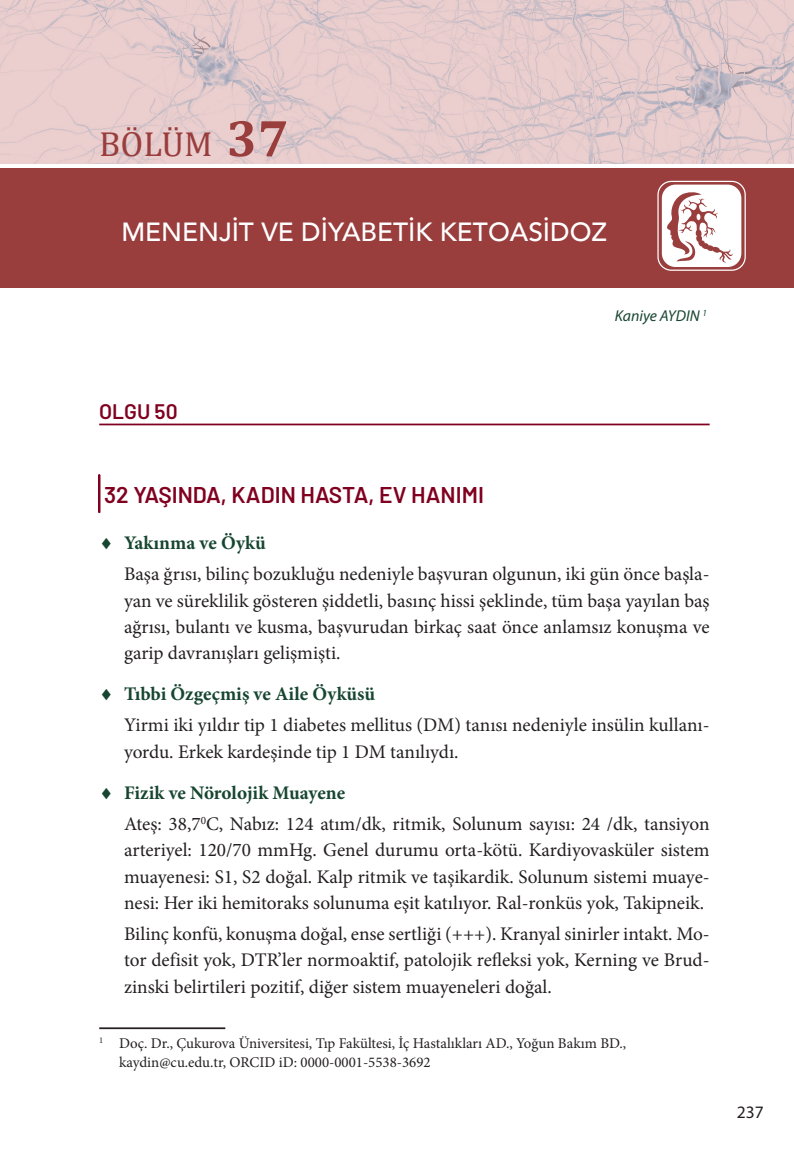
<style>
.page{position:relative;width:794px;height:1166px;background:#fff}
.page>*{position:absolute;margin:0;border:0;box-sizing:border-box;transform-origin:0 0}
.t1{font:35px "Cambria";color:#993d3d}
.t2{font:500 26.25px "Avenir";color:#fff}
.t3{font:600 22.75px "Barlow";color:#80011f}
.t4{font:600 21px "Barlow";color:#80011f}
.t5{font:19.25px/26.2px "Minion Pro";color:#231f20}
.t6{font:17.5px "Myriad Pro";color:#231f20}
.t7{font:italic 15.75px "Myriad Pro";color:#174630}
.t8{font:14.88px/19.2px "Minion Pro";color:#231f20}
.s1{font-weight:700;font-size:52.5px}
.s2{color:#174630}
.s3{font-weight:700;color:#174630}
</style>
<div class="page">
<div style="left:0;top:168px;width:794px;height:119px;background:#993d3d"></div>
<div style="left:657px;top:181px;width:89px;height:90px;border:1px solid #fff;border-radius:13px"></div>
<div style="left:662px;top:185px;width:79px;height:82px;background:#fff;border-radius:14px"></div>
<svg style="left:667px;top:192px;width:65px;height:71px"></svg>
<img style="left:0;top:0;width:794px;height:164px">
<hr style="left:99px;top:424px;width:610px;height:1px;background:#80011f">
<hr style="left:98px;top:475px;width:2px;height:37px;background:#80011f">
<hr style="left:99px;top:1027px;width:126px;height:2px;background:#231f20">
<h1 class="t1" style="left:99px;top:124px;width:191px">BÖLÜM <span class="s1">37</span></h1>
<h2 class="t2" style="left:121px;top:209px;width:487px">MENENJIT VE DIYABETIK KETOASIDOZ</h2>
<p class="t7" style="left:615px;top:306px;width:94px">Kaniye AYDIN <sup>1</sup></p>
<p class="t4" style="left:99px;top:396px;width:80px">OLGU 50</p>
<p class="t3" style="left:104px;top:478px;width:381px">32 YAŞINDA, KADIN HASTA, EV HANIMI</p>
<p class="t5" style="left:124px;top:527px;width:587px;line-height:31.2px;text-indent:-25px"><span class="s2">♦</span> <span class="s3">Yakınma ve Öykü<br></span>Başa ğrısı, bilinç bozukluğu nedeniyle başvuran olgunun, iki gün önce başla-</p>
<p class="t5" style="left:124px;top:587px;width:587px;text-align:justify">yan ve süreklilik gösteren şiddetli, basınç hissi şeklinde, tüm başa yayılan baş ağrısı, bulantı ve kusma, başvurudan birkaç saat önce anlamsız konuşma ve garip davranışları gelişmişti.</p>
<p class="t5" style="left:124px;top:678px;width:587px;line-height:31.2px;text-indent:-25px"><span class="s2">♦</span> <span class="s3">Tıbbi Özgeçmiş ve Aile Öyküsü<br></span>Yirmi iki yıldır tip 1 diabetes mellitus (DM) tanısı nedeniyle insülin kullanı-</p>
<p class="t5" style="left:99px;top:731px;width:361px;line-height:41.1px;text-indent:25px">yordu. Erkek kardeşinde tip 1 DM tanılıydı. <span class="s2">♦</span> <span class="s3">Fizik ve Nörolojik Muayene</span></p>
<p class="t5" style="left:124px;top:811px;width:587px;text-align:justify">Ateş: 38,7<sup>0</sup>C, Nabız: 124 atım/dk, ritmik, Solunum sayısı: 24 /dk, tansiyon arteriyel: 120/70 mmHg. Genel durumu orta-kötü. Kardiyovasküler sistem muayenesi: S1, S2 doğal. Kalp ritmik ve taşikardik. Solunum sistemi muaye&shy;nesi: Her iki hemitoraks solunuma eşit katılıyor. Ral-ronküs yok, Takipneik.</p>
<p class="t5" style="left:124px;top:921px;width:587px;text-align:justify">Bilinç konfü, konuşma doğal, ense sertliği (+++). Kranyal sinirler intakt. Mo&shy;tor defisit yok, DTR’ler normoaktif, patolojik refleksi yok, Kerning ve Brud&shy;zinski belirtileri pozitif, diğer sistem muayeneleri doğal.</p>
<p class="t8" style="left:119px;top:1033px;width:508px;text-indent:-20px"><sup>1</sup> Doç. Dr., Çukurova Üniversitesi, Tıp Fakültesi, İç Hastalıkları AD., Yoğun Bakım BD., kaydin@cu.edu.tr, ORCID iD: 0000-0001-5538-3692</p>
<p class="t6" style="left:737px;top:1101px;width:28px">237</p>
</div>
